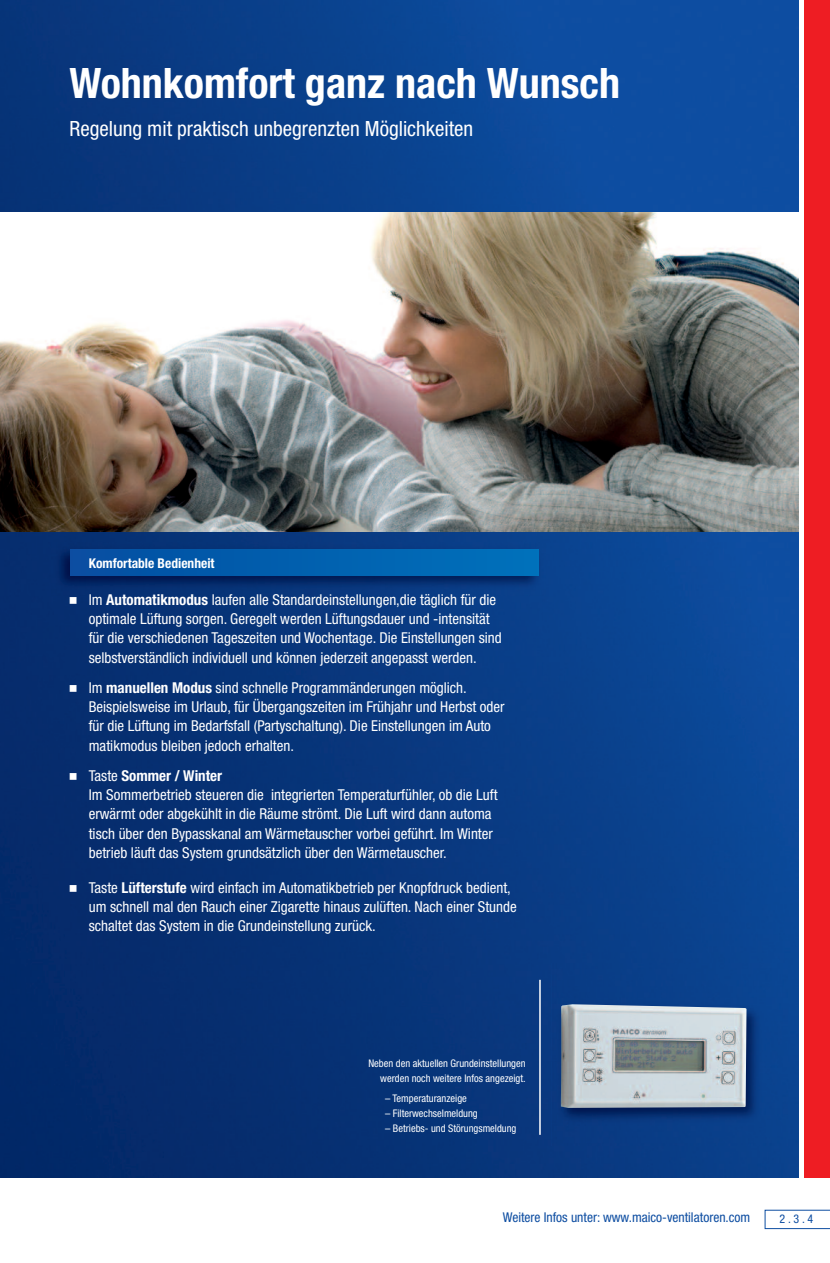
<style>
.page{position:relative;width:830px;height:1263px;background:#fff}
.page>*{position:absolute;margin:0;border:0;box-sizing:border-box;transform-origin:0 0}
.t1{font:700 condensed 42px "Helvetica Neue";color:#fff}
.t2{font:condensed 21px "Helvetica Neue";color:#fff}
.t3{font:condensed 15px/19.2px "Helvetica Neue";color:#fff}
.t4{font:condensed 13.5px "Helvetica Neue";color:#0d4da1}
.t5{font:700 condensed 13.5px "Helvetica Neue";color:#fff}
.t6{font:condensed 12px "Helvetica Neue";color:#0d4da1}
.t7{font:condensed 10.5px/15px "Helvetica Neue";color:#fff;text-align:right}
.s1{font-family:"Universal Std Newswith Comm Pi";font-stretch:normal;font-size:13.5px}
.s2{font-weight:700}
</style>
<div class="page">
<img style="left:0;top:0;width:797px;height:1178px">
<img style="left:51px;top:542px;width:494px;height:53px">
<div style="left:71px;top:550px;width:467px;height:25px;background:linear-gradient(to right,#054ea1,#0071bb)"></div>
<svg style="left:764px;top:1210px;width:65px;height:19px"></svg>
<img style="left:551px;top:964px;width:235px;height:181px">
<img style="left:560px;top:1004px;width:186px;height:104px">
<img style="left:0;top:213px;width:797px;height:318px">
<div style="left:804px;top:0;width:25px;height:1178px;background:#ee1d23"></div>
<hr style="left:539px;top:980px;width:1px;height:155px;background:#fff">
<h1 class="t1" style="left:69px;top:68px;width:551px">Wohnkomfort ganz nach Wunsch</h1>
<h2 class="t2" style="left:69px;top:121px;width:405px">Regelung mit praktisch unbegrenzten Möglichkeiten</h2>
<p class="t5" style="left:89px;top:558px;width:127px">Komfortable Bedienheit</p>
<p class="t3" style="left:89px;top:592px;width:414px;text-indent:-19px"><span class="s1">◾</span> Im <span class="s2">Automatikmodus</span> laufen alle Standardeinstellungen,die täglich für die optimale Lüftung sorgen. Geregelt werden Lüftungsdauer und -intensität für die verschiedenen Tageszeiten und Wochentage. Die Einstellungen sind selbstverständlich individuell und können jederzeit angepasst werden.</p>
<p class="t3" style="left:89px;top:679px;width:417px;text-indent:-19px"><span class="s1">◾</span> Im <span class="s2">manuellen Modus</span> sind schnelle Programmänderungen möglich.<br>Beispielsweise im Urlaub, für Übergangszeiten im Frühjahr und Herbst oder für die Lüftung im Bedarfsfall (Partyschaltung). Die Einstellungen im Auto matikmodus bleiben jedoch erhalten.</p>
<p class="t3" style="left:89px;top:768px;width:410px;text-indent:-19px"><span class="s1">◾</span> Taste <span class="s2">Sommer / Winter<br></span>Im Sommerbetrieb steueren die integrierten Temperaturfühler, ob die Luft erwärmt oder abgekühlt in die Räume strömt. Die Luft wird dann automa tisch über den Bypasskanal am Wärmetauscher vorbei geführt. Im Winter betrieb läuft das System grundsätzlich über den Wärmetauscher.</p>
<p class="t3" style="left:89px;top:880px;width:429px;text-indent:-19px"><span class="s1">◾</span> Taste <span class="s2">Lüfterstufe</span> wird einfach im Automatikbetrieb per Knopfdruck bedient, um schnell mal den Rauch einer Zigarette hinaus zulüften. Nach einer Stunde schaltet das System in die Grundeinstellung zurück.</p>
<p class="t7" style="left:368px;top:1056px;width:159px">Neben den aktuellen Grundeinstellungen werden noch weitere Infos angezeigt.</p>
<p class="t7" style="left:385px;top:1092px;width:83px">– Temperaturanzeige</p>
<p class="t7" style="left:385px;top:1107px;width:94px">– Filterwechselmeldung</p>
<p class="t7" style="left:385px;top:1122px;width:133px">– Betriebs- und Störungsmeldung</p>
<p class="t4" style="left:502px;top:1212px;width:249px">Weitere Infos unter: www.maico-ventilatoren.com</p>
<p class="t6" style="left:779px;top:1214px;width:35px">2.3.4</p>
</div>
